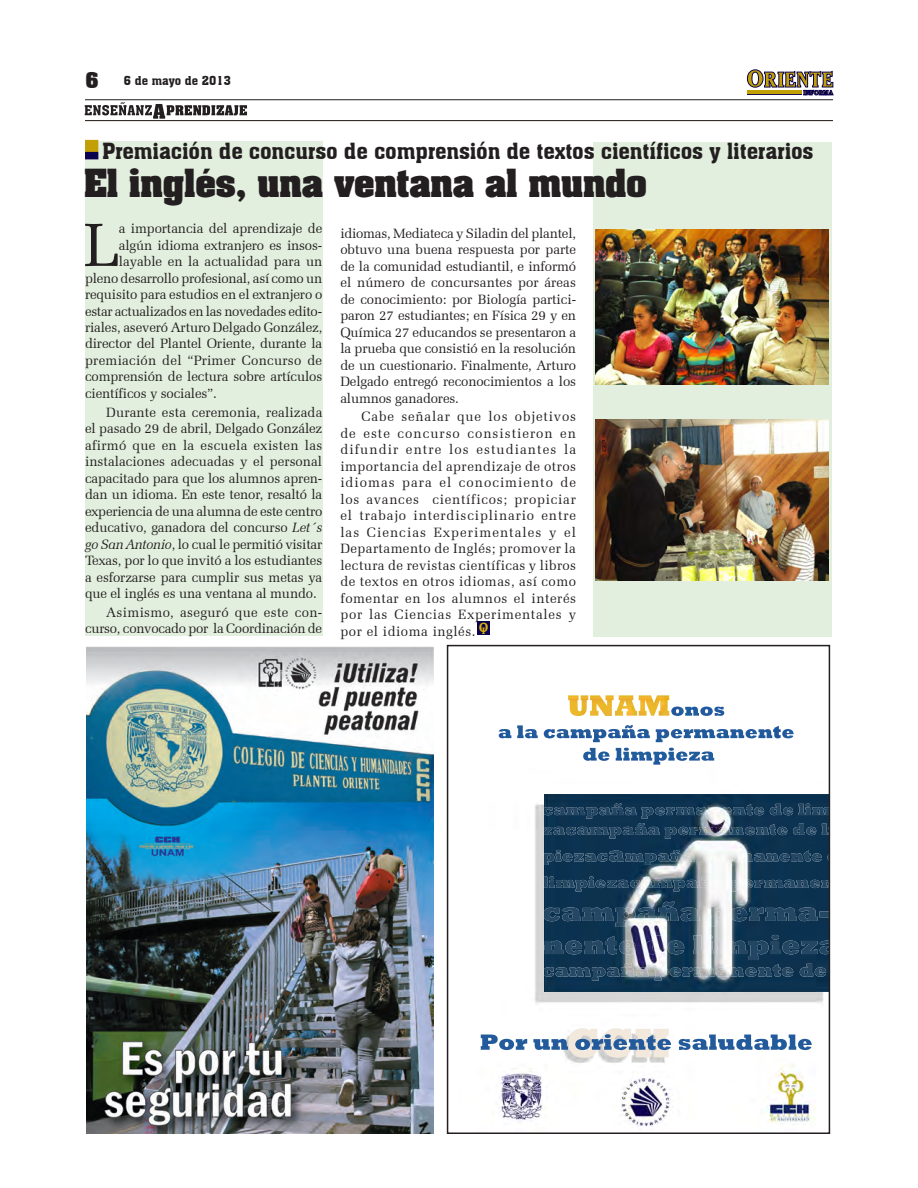
<style>
.page{position:relative;width:918px;height:1188px;background:#fff}
.page>*{position:absolute;margin:0;border:0;box-sizing:border-box;transform-origin:0 0}
.CUERPO_DE_TEXTOO_OK{font:61.5px "Zapf Elliptical 711 BT";color:#231f20}
.titulo{font:700 33px "Aachen";color:#231f20}
.balazo{font:21.75px "Aachen BT";letter-spacing:-.01em;color:#231f20}
.t1{font:700 15px "Oranda BT";color:#deb308}
.CUERPO_DE_TEXTOO_OK-2{font:13.5px/16.5px "Zapf Elliptical 711 BT";letter-spacing:-.01em;color:#231f20;text-align:justify}
.CUERPO_DE_TEXTOO_OK-3{font:13.5px "Zapf Elliptical 711 BT";letter-spacing:.02em;color:#231f20}
.t2{font:12px "Aachen BT";color:#231f20}
.t3{font:700 10.5px "Oranda BT";color:#deb308}
.s1{font-weight:700;font-size:21px}
.s2{font-style:italic}
</style>
<div class="page">
<div style="left:593px;top:142px;width:238px;height:494px;background:#e3efde"></div>
<div style="left:85px;top:142px;width:237px;height:494px;background:#e3efde"></div>
<img style="left:596px;top:229px;width:233px;height:155px">
<img style="left:596px;top:420px;width:233px;height:160px">
<img style="left:86px;top:646px;width:348px;height:488px">
<div style="left:477px;top:621px;width:13px;height:14px;background:#0a024e"></div>
<div style="left:85px;top:140px;width:13px;height:12px;background:#c39f06;border:2px solid #c39f06"></div>
<div style="left:85px;top:152px;width:13px;height:7px;background:#0a024e"></div>
<img style="left:480px;top:695px;width:343px;height:435px">
<img style="left:545px;top:794px;width:282px;height:198px">
<div style="left:447px;top:645px;width:383px;height:489px;border:2px solid #231f20"></div>
<svg style="left:85px;top:103px;width:162px;height:16px"></svg>
<hr style="left:85px;top:99px;width:748px;height:1px;background:#231f20">
<hr style="left:85px;top:120px;width:748px;height:1px;background:#231f20">
<svg style="left:747px;top:70px;width:16px;height:17px"></svg>
<div style="left:747px;top:70px;width:16px;height:17px;border:1px solid #0a024e;border-radius:50%"></div>
<div style="left:752px;top:72px;width:7px;height:13px;background:#fff;border-radius:50%"></div>
<div style="left:752px;top:72px;width:7px;height:13px;border:1px solid #0a024e;border-radius:50%"></div>
<svg style="left:764px;top:71px;width:69px;height:24px"></svg>
<div style="left:747px;top:90px;width:54px;height:5px;background:#c39f06"></div>
<p class="t2" style="left:85px;top:73px;width:147px"><span class="s1">6</span> 6 de mayo de 2013</p>
<p class="balazo" style="left:102px;top:137px;width:713px">Premiación de concurso de comprensión de textos científicos y literarios</p>
<p class="titulo" style="left:84px;top:158px;width:564px">El inglés, una ventana al mundo</p>
<p class="CUERPO_DE_TEXTOO_OK-2" style="left:340px;top:225px;width:237px">idiomas, Mediateca y Siladin del plantel, obtuvo una buena respuesta por parte de la comunidad estudiantil, e informó el número de concursantes por áreas de conocimiento: por Biología partici&shy;paron 27 estudiantes; en Física 29 y en Química 27 educandos se presentaron a la prueba que consistió en la resolución de un cuestionario. Finalmente, Arturo Delgado entregó reconocimientos a los alumnos ganadores.</p>
<p class="CUERPO_DE_TEXTOO_OK-2" style="left:340px;top:408px;width:237px;text-indent:21px">Cabe señalar que los objetivos de este concurso consistieron en difundir entre los estudiantes la importancia del aprendizaje de otros idiomas para el conocimiento de los avances científicos; propiciar el trabajo interdisciplinario entre las Ciencias Experimentales y el Departamento de Inglés; promover la lectura de revistas científicas y libros de textos en otros idiomas, así como fomentar en los alumnos el interés por las Ciencias Experimentales y por el idioma inglés.</p>
<p class="CUERPO_DE_TEXTOO_OK" style="left:84px;top:209px;width:37px">L</p>
<p class="CUERPO_DE_TEXTOO_OK-2" style="left:119px;top:220px;width:205px">a importancia del aprendizaje de</p>
<p class="CUERPO_DE_TEXTOO_OK-2" style="left:119px;top:237px;width:205px">algún idioma extranjero es insos-</p>
<p class="CUERPO_DE_TEXTOO_OK-2" style="left:119px;top:253px;width:205px">layable en la actualidad para un</p>
<p class="CUERPO_DE_TEXTOO_OK-2" style="left:85px;top:270px;width:239px">pleno desarrollo profesional, así como un</p>
<p class="CUERPO_DE_TEXTOO_OK-2" style="left:85px;top:286px;width:239px">requisito para estudios en el extranjero o</p>
<p class="CUERPO_DE_TEXTOO_OK-2" style="left:85px;top:303px;width:239px">estar actualizados en las novedades edito-</p>
<p class="CUERPO_DE_TEXTOO_OK-2" style="left:85px;top:319px;width:239px">riales, aseveró Arturo Delgado González,</p>
<p class="CUERPO_DE_TEXTOO_OK-2" style="left:85px;top:336px;width:239px">director del Plantel Oriente, durante la</p>
<p class="CUERPO_DE_TEXTOO_OK-3" style="left:85px;top:352px;width:239px">premiación del “Primer Concurso de</p>
<p class="CUERPO_DE_TEXTOO_OK-2" style="left:85px;top:369px;width:239px">comprensión de lectura sobre artículos</p>
<p class="CUERPO_DE_TEXTOO_OK-2" style="left:85px;top:385px;width:133px">científicos y sociales”.</p>
<p class="CUERPO_DE_TEXTOO_OK-2" style="left:85px;top:404px;width:239px;text-indent:21px">Durante esta ceremonia, realizada el pasado 29 de abril, Delgado González afirmó que en la escuela existen las instalaciones adecuadas y el personal capacitado para que los alumnos apren&shy;dan un idioma. En este tenor, resaltó la experiencia de una alumna de este centro educativo, ganadora del concurso <span class="s2">Let´s go San Antonio</span>, lo cual le permitió visitar Texas, por lo que invitó a los estudiantes a esforzarse para cumplir sus metas ya que el inglés es una ventana al mundo.</p>
<p class="CUERPO_DE_TEXTOO_OK-2" style="left:85px;top:604px;width:239px;text-align:right">Asimismo, aseguró que este con&shy;curso, convocado por la Coordinación de</p>
<p class="t1" style="left:479px;top:618px;width:11px">O</p>
<p class="t3" style="left:482px;top:625px;width:4px">I</p>
</div>
